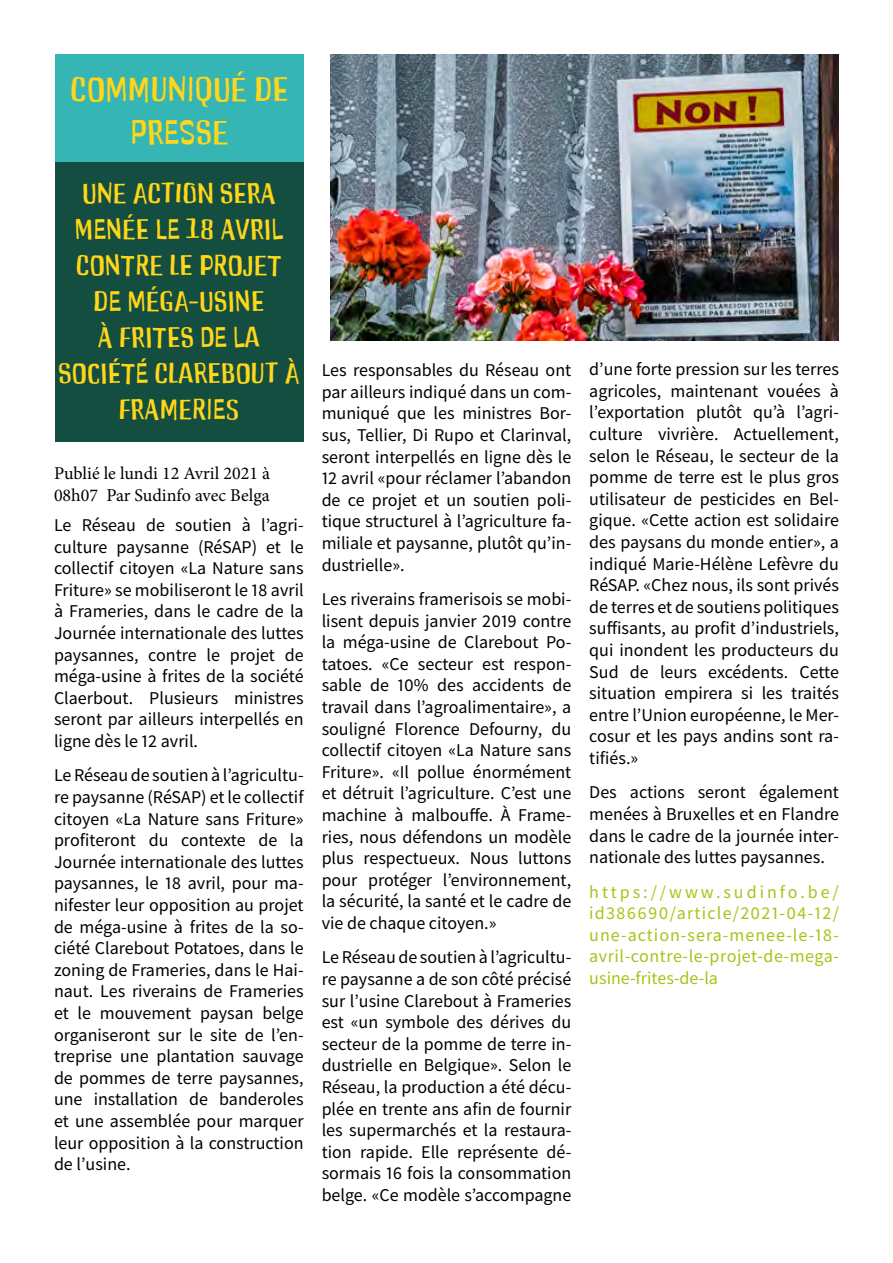
<style>
.page{position:relative;width:893px;height:1263px;background:#fff}
.page>*{position:absolute;margin:0;border:0;box-sizing:border-box;transform-origin:0 0}
.Titre_FIAN_Jaune_sur{font:36px/43.2px "Fian Headline";color:#ffd618;text-align:center}
.Titre_FIAN_Jaune_sur-2{font:30px/36px "Fian Headline";color:#ffd618;text-align:center}
.colonne_justifiée_fi{font:18px/21.6px "Fiantext";color:#000;text-align:justify}
.colonne_justifiée_fi-2{font:18px/21.6px "Fiantext";letter-spacing:.03em;color:#a2c617;text-align:justify}
.t1{font:18px/21.6px "Minion Pro";color:#000}
</style>
<div class="page">
<div style="left:55px;top:162px;width:249px;height:279px;background:#144e41"></div>
<div style="left:55px;top:54px;width:249px;height:107px;background:#35b6b4"></div>
<img style="left:330px;top:54px;width:509px;height:286px">
<p class="Titre_FIAN_Jaune_sur" style="left:70px;top:67px;width:220px">COMMUNIQUÉ DE<br>PRESSE</p>
<p class="Titre_FIAN_Jaune_sur-2" style="left:58px;top:175px;width:243px">UNE ACTION SERA<br>MENÉE LE 18 AVRIL<br>CONTRE LE PROJET<br>DE MÉGA-USINE<br>À FRITES DE LA<br>SOCIÉTÉ CLAREBOUT À<br>FRAMERIES</p>
<p class="t1" style="left:54px;top:463px;width:218px">Publié le lundi 12 Avril 2021 à<br>08h07 Par Sudinfo avec Belga</p>
<p class="colonne_justifiée_fi" style="left:54px;top:514px;width:251px">Le Réseau de soutien à l’agri&shy;culture paysanne (RéSAP) et le collectif citoyen «La Nature sans Friture» se mobiliseront le 18 avril à Frameries, dans le cadre de la Journée internationale des luttes paysannes, contre le projet de méga-usine à frites de la société Claerbout. Plusieurs ministres seront par ailleurs interpellés en ligne dès le 12 avril.</p>
<p class="colonne_justifiée_fi" style="left:54px;top:764px;width:251px">Le Réseau de soutien à l’agricultu&shy;re paysanne (RéSAP) et le collectif citoyen «La Nature sans Friture» profiteront du contexte de la Journée internationale des luttes paysannes, le 18 avril, pour ma&shy;nifester leur opposition au projet de méga-usine à frites de la so&shy;ciété Clarebout Potatoes, dans le zoning de Frameries, dans le Hai&shy;naut. Les riverains de Frameries et le mouvement paysan belge organiseront sur le site de l’en&shy;treprise une plantation sauvage de pommes de terre paysannes, une installation de banderoles et une assemblée pour marquer leur opposition à la construction de l’usine.</p>
<p class="colonne_justifiée_fi" style="left:322px;top:359px;width:251px">Les responsables du Réseau ont par ailleurs indiqué dans un com&shy;muniqué que les ministres Bor&shy;sus, Tellier, Di Rupo et Clarinval, seront interpellés en ligne dès le 12 avril «pour réclamer l’abandon de ce projet et un soutien poli&shy;tique structurel à l’agriculture fa&shy;miliale et paysanne, plutôt qu’in&shy;dustrielle».</p>
<p class="colonne_justifiée_fi" style="left:322px;top:588px;width:251px">Les riverains framerisois se mobi&shy;lisent depuis janvier 2019 contre la méga-usine de Clarebout Po&shy;tatoes. «Ce secteur est respon&shy;sable de 10% des accidents de travail dans l’agroalimentaire», a souligné Florence Defourny, du collectif citoyen «La Nature sans Friture». «Il pollue énormément et détruit l’agriculture. C’est une machine à malbouffe. À Frame&shy;ries, nous défendons un modèle plus respectueux. Nous luttons pour protéger l’environnement, la sécurité, la santé et le cadre de vie de chaque citoyen.»</p>
<p class="colonne_justifiée_fi" style="left:322px;top:946px;width:251px">Le Réseau de soutien à l’agricultu&shy;re paysanne a de son côté précisé sur l’usine Clarebout à Frameries est «un symbole des dérives du secteur de la pomme de terre in&shy;dustrielle en Belgique». Selon le Réseau, la production a été décu&shy;plée en trente ans afin de fournir les supermarchés et la restaura&shy;tion rapide. Elle représente dé&shy;sormais 16 fois la consommation belge. «Ce modèle s’accompagne</p>
<p class="colonne_justifiée_fi" style="left:589px;top:358px;width:251px">d’une forte pression sur les terres agricoles, maintenant vouées à l’exportation plutôt qu’à l’agri&shy;culture vivrière. Actuellement, selon le Réseau, le secteur de la pomme de terre est le plus gros utilisateur de pesticides en Bel&shy;gique. «Cette action est solidaire des paysans du monde entier», a indiqué Marie-Hélène Lefèvre du RéSAP. «Chez nous, ils sont privés de terres et de soutiens politiques suffisants, au profit d’industriels, qui inondent les producteurs du Sud de leurs excédents. Cette situation empirera si les traités entre l’Union européenne, le Mer&shy;cosur et les pays andins sont ra&shy;tifiés.»</p>
<p class="colonne_justifiée_fi" style="left:589px;top:781px;width:251px">Des actions seront également menées à Bruxelles et en Flandre dans le cadre de la journée inter&shy;nationale des luttes paysannes.</p>
<p class="colonne_justifiée_fi-2" style="left:589px;top:881px;width:251px">https://www.sudinfo.be/ id386690/article/2021-04-12/ une-action-sera-menee-le-18- avril-contre-le-projet-de-mega&shy;usine-frites-de-la</p>
</div>
